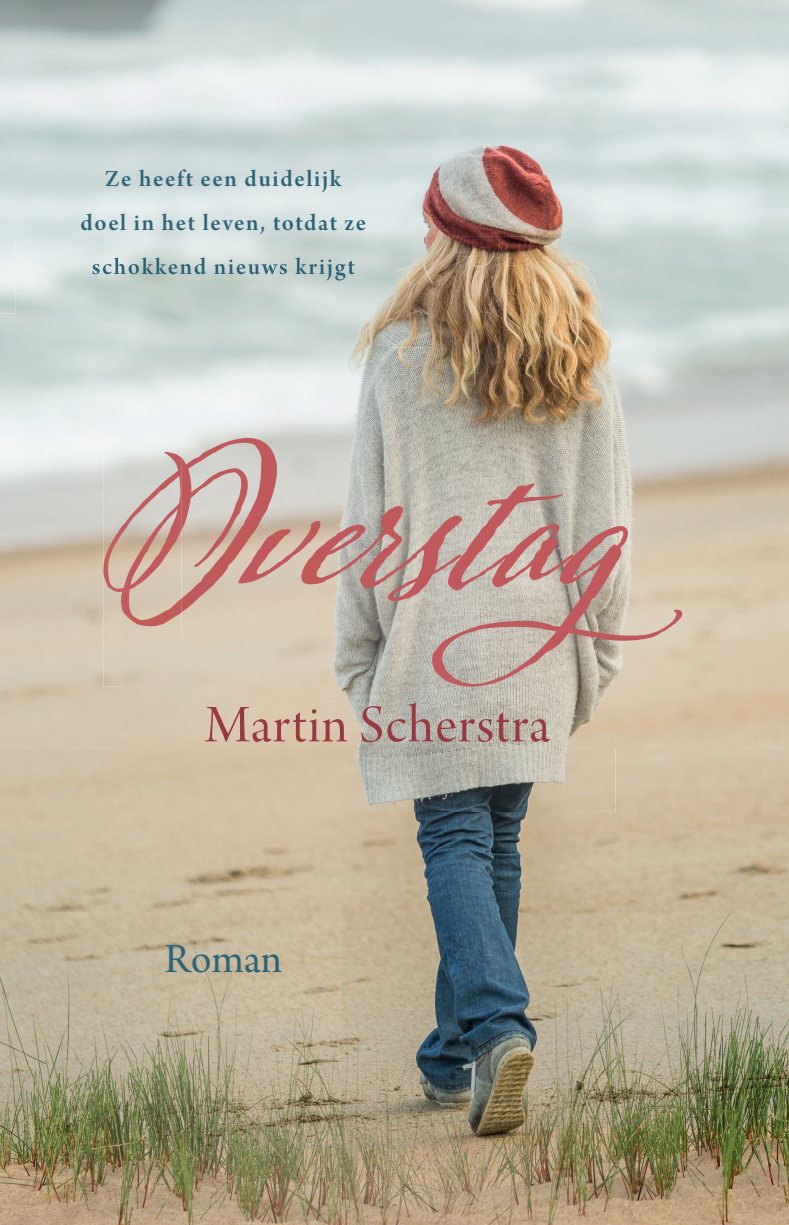
<style>
.page{position:relative;width:789px;height:1225px;background:#fff}
.page>*{position:absolute;margin:0;border:0;box-sizing:border-box;transform-origin:0 0}
.t1{font:227.5px "Adorn Coronet";letter-spacing:.01em;color:#c0595c}
.t2{font:56px "Arno Pro Display";letter-spacing:.025em;color:#983941}
.t3{font:43.75px "Arno Pro Subhead";color:#2d6479}
.t4{font:24.5px/43.8px "Arno Pro Smbd Subhead";letter-spacing:.065em;color:#2d6479;text-align:center}
</style>
<div class="page">
<img style="left:0;top:0;width:789px;height:237px">
<img style="left:15px;top:101px;width:417px;height:246px">
<img style="left:0;top:911px;width:7px;height:313px">
<img style="left:7px;top:888px;width:565px;height:180px">
<img style="left:7px;top:1068px;width:335px;height:156px">
<img style="left:572px;top:747px;width:217px;height:477px">
<img style="left:342px;top:1068px;width:230px;height:156px">
<img style="left:387px;top:237px;width:402px;height:226px">
<img style="left:126px;top:347px;width:262px;height:91px">
<img style="left:126px;top:686px;width:504px;height:61px">
<img style="left:92px;top:257px;width:262px;height:23px">
<img style="left:182px;top:811px;width:390px;height:77px">
<img style="left:182px;top:438px;width:437px;height:198px">
<img style="left:619px;top:438px;width:63px;height:248px">
<div style="left:182px;top:747px;width:433px;height:64px;background:#d3c1a6"></div>
<img style="left:342px;top:747px;width:230px;height:64px">
<img style="left:182px;top:636px;width:433px;height:50px">
<div style="left:0;top:747px;width:182px;height:164px;background:#cebea3"></div>
<img style="left:15px;top:313px;width:167px;height:34px">
<img style="left:103px;top:438px;width:79px;height:248px">
<p class="t4" style="left:80px;top:158px;width:287px">Ze heeft een duidelijk doel in het leven, totdat ze</p>
<h1 class="t1" style="left:103px;top:365px;width:719px">Overstag</h1>
<h2 class="t2" style="left:205px;top:694px;width:347px">Martin Scherstra</h2>
<h3 class="t3" style="left:164px;top:934px;width:119px">Roman</h3>
</div>
